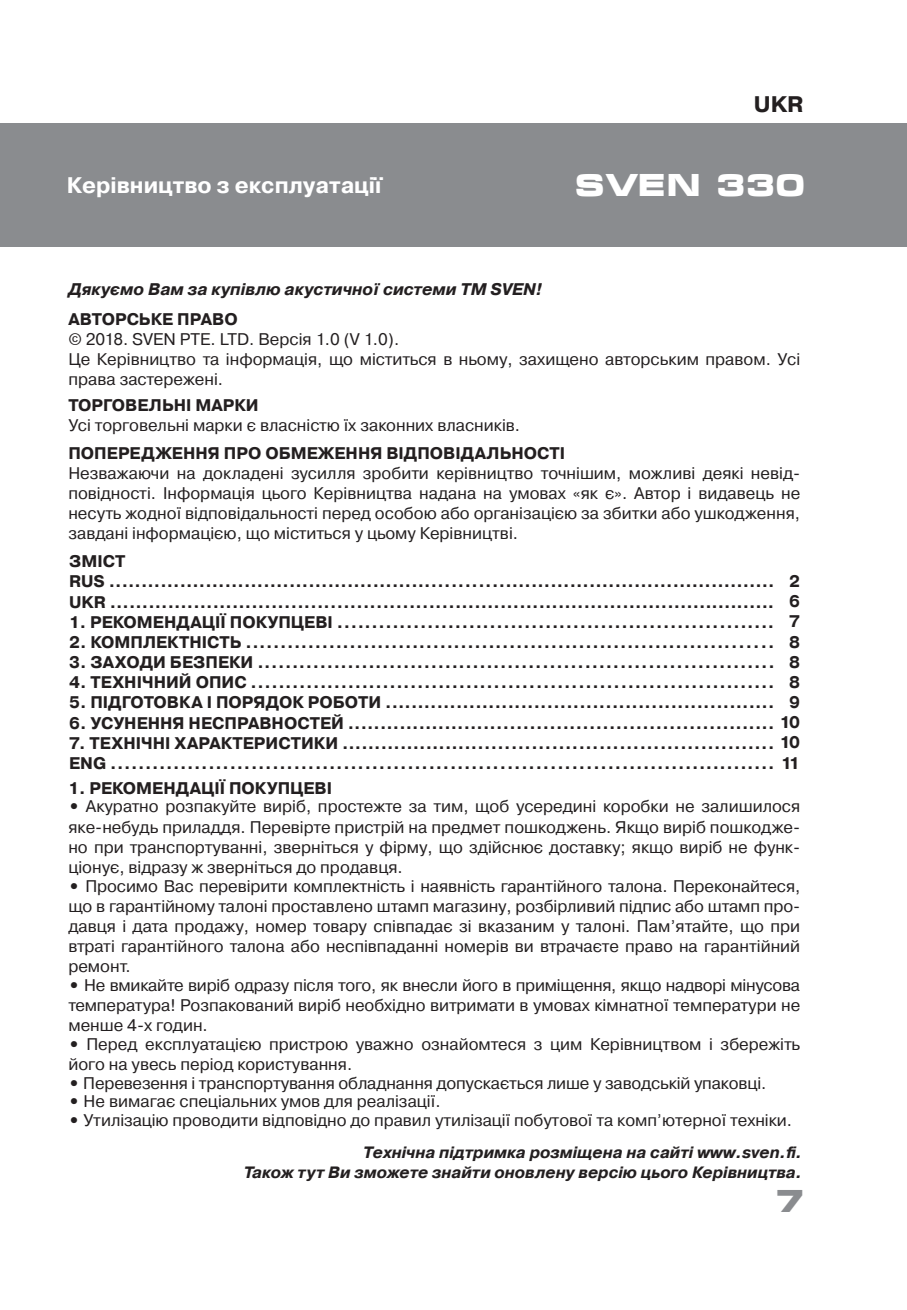
<style>
.page{position:relative;width:907px;height:1310px;background:#fff}
.page>*{position:absolute;margin:0;border:0;box-sizing:border-box;transform-origin:0 0}
.t1{font:700 30.6px "Micra";letter-spacing:-.05em;color:#fff}
.t2{font:700 30.6px "Micra";color:#8a8c8f}
.t3{font:700 22.5px "Pragmatica";color:#fff}
.t4{font:700 22.5px "Pragmatica";color:#231f20}
.t5{font:16.8px/20.1px "Pragmatica";color:#231f20;text-align:justify}
.t6{font:700 16.8px/20.1px "Pragmatica";color:#231f20}
.t7{font:italic 700 16.8px "Pragmatica";color:#231f20}
.t8{font:italic 700 16.2px/20.4px "Pragmatica";color:#231f20;text-align:right}
.s1{font-weight:700}
</style>
<div class="page">
<div style="left:0;top:123px;width:906px;height:124px;background:#8a8c8f"></div>
<h2 class="t3" style="left:67px;top:170px;width:316px">Керівництво з експлуатації</h2>
<h2 class="t4" style="left:754px;top:90px;width:51px">UKR</h2>
<h1 class="t1" style="left:574px;top:169px;width:233px">SVEN 330</h1>
<p class="t7" style="left:68px;top:279px;width:475px">Дякуємо Вам за купівлю акустичної системи ТМ SVEN!</p>
<p class="t6" style="left:68px;top:309px;width:171px">АВТОРСЬКЕ ПРАВО</p>
<p class="t5" style="left:68px;top:329px;width:733px;text-align:left">© 2018. SVEN PTE. LTD. Версiя 1.0 (V 1.0).<br>Це Керівництво та інформація, що міститься в ньому, захищено авторським правом. Усі права застережені.</p>
<p class="t6" style="left:68px;top:395px;width:192px">ТОРГОВЕЛЬНІ МАРКИ</p>
<p class="t5" style="left:68px;top:415px;width:453px">Усі торговельні марки є власністю їх законних власників.</p>
<p class="t6" style="left:68px;top:444px;width:498px">ПОПЕРЕДЖЕННЯ ПРО ОБМЕЖЕННЯ ВІДПОВІДАЛЬНОСТІ</p>
<p class="t5" style="left:68px;top:464px;width:733px">Незважаючи на докладені зусилля зробити керівництво точнішим, можливі деякі невід&shy;повідності. Інформація цього Керівництва надана на умовах «як є». Автор і видавець не несуть жодної відповідальності перед особою або організацією за збитки або ушкодження, завдані інформацією, що міститься у цьому Керівництві.</p>
<p class="t6" style="left:69px;top:551px;width:707px">ЗМІСТ<br>RUS .......................................................................................................<br>UKR .......................................................................................................</p>
<p class="t6" style="left:69px;top:612px;width:707px">1. РЕКОМЕНДАЦІЇ ПОКУПЦЕВІ ...............................................................</p>
<p class="t6" style="left:69px;top:632px;width:707px">2. КОМПЛЕКТНІСТЬ ............................................................................</p>
<p class="t6" style="left:69px;top:652px;width:707px">3. ЗАХОДИ БЕЗПЕКИ ..........................................................................</p>
<p class="t6" style="left:69px;top:672px;width:707px">4. ТЕХНІЧНИЙ ОПИС ...........................................................................</p>
<p class="t6" style="left:69px;top:693px;width:707px">5. ПІДГОТОВКА І ПОРЯДОК РОБОТИ ............................................................</p>
<p class="t6" style="left:789px;top:571px;width:12px;text-align:justify">2<br>6<br>7<br>8<br>8<br>8<br>9</p>
<p class="t6" style="left:69px;top:713px;width:732px">6. УСУНЕННЯ НЕСПРАВНОСТЕЙ ................................................................. 10</p>
<p class="t6" style="left:69px;top:733px;width:732px">7. ТЕХНІЧНІ ХАРАКТЕРИСТИКИ ................................................................. 10<br>ENG .............................................................................................. 11</p>
<p class="t6" style="left:68px;top:778px;width:265px">1. РЕКОМЕНДАЦІЇ ПОКУПЦЕВІ</p>
<p class="t5" style="left:68px;top:797px;width:733px"><span class="s1">•</span> Акуратно розпакуйте виріб, простежте за тим, щоб усередині коробки не залишилося яке-небудь приладдя. Перевірте пристрій на предмет пошкоджень. Якщо виріб пошкодже&shy;но при транспортуванні, зверніться у фірму, що здійснює доставку; якщо виріб не функ&shy;ціонує, відразу ж зверніться до продавця.</p>
<p class="t5" style="left:68px;top:876px;width:733px"><span class="s1">•</span> Просимо Вас перевірити комплектність і наявність гарантійного талона. Переконайтеся, що в гарантійному талоні проставлено штамп магазину, розбірливий підпис або штамп про&shy;давця і дата продажу, номер товару співпадає зі вказаним у талоні. Пам’ятайте, що при втраті гарантійного талона або неспівпаданні номерів ви втрачаєте право на гарантійний ремонт.</p>
<p class="t5" style="left:68px;top:975px;width:733px"><span class="s1">•</span> Не вмикайте виріб одразу після того, як внесли його в приміщення, якщо надворі мінусова температура! Розпакований виріб необхідно витримати в умовах кімнатної температури не менше 4-х годин.</p>
<p class="t5" style="left:68px;top:1034px;width:733px"><span class="s1">•</span> Перед експлуатацією пристрою уважно ознайомтеся з цим Керівництвом і збережіть його на увесь період користування.</p>
<p class="t5" style="left:68px;top:1073px;width:699px"><span class="s1">•</span> Перевезення і транспортування обладнання допускається лише у заводській упаковці.</p>
<p class="t5" style="left:68px;top:1092px;width:374px"><span class="s1">•</span> Не вимагає спеціальних умов для реалізації.</p>
<p class="t5" style="left:68px;top:1110px;width:725px"><span class="s1">•</span> Утилізацію проводити відповідно до правил утилізації побутової та комп’ютерної техніки.</p>
<p class="t8" style="left:244px;top:1142px;width:560px">Технічна підтримка розміщена на сайтi www.sven.fi.<br>Також тут Ви зможете знайти оновлену версію цього Керівництва.</p>
<h1 class="t2" style="left:774px;top:1184px;width:33px">7</h1>
</div>
